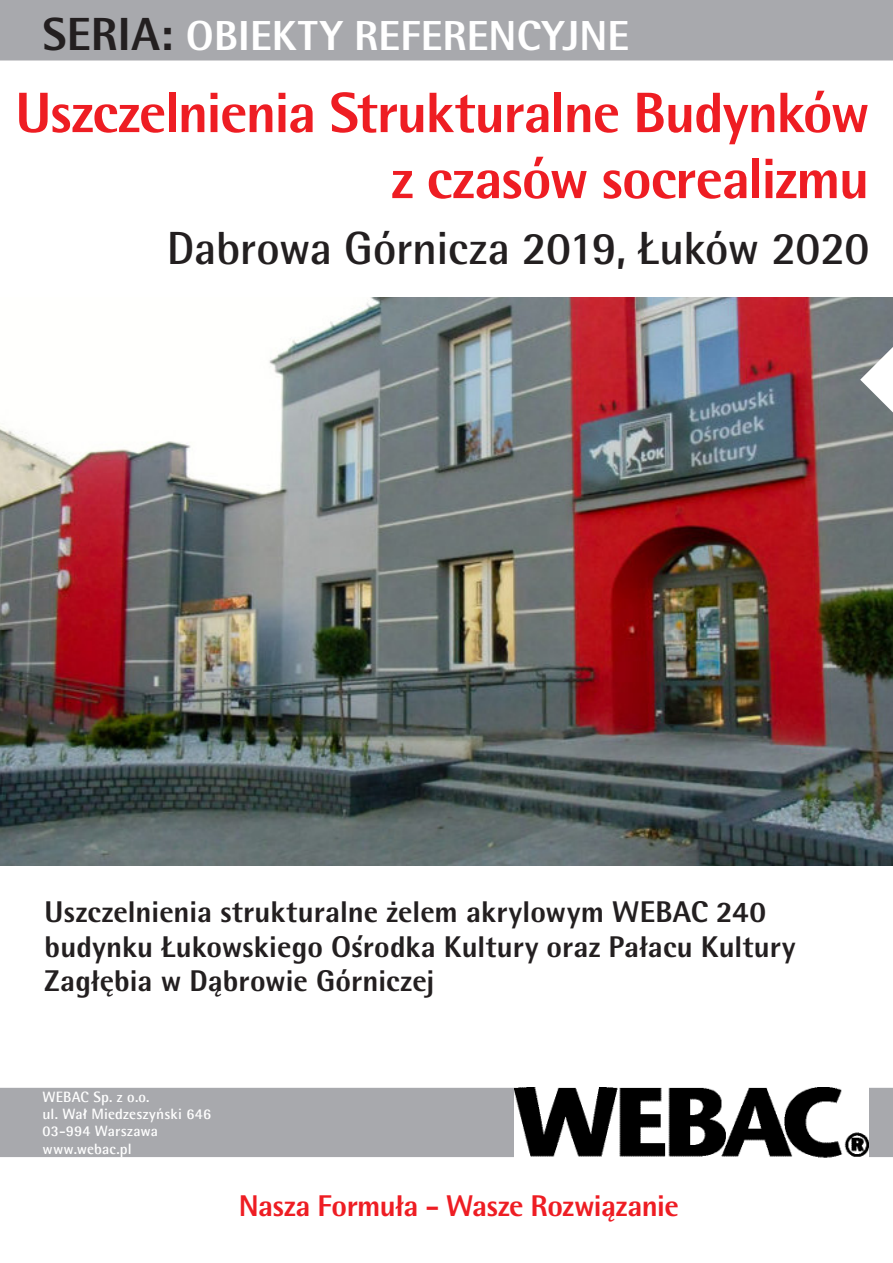
<style>
.page{position:relative;width:893px;height:1263px;background:#fff}
.page>*{position:absolute;margin:0;border:0;box-sizing:border-box;transform-origin:0 0}
.t1{font:800 57px "Rotis Semi Sans";letter-spacing:-.025em;color:#ee1d23}
.t2{font:700 46.5px "Rotis Semi Sans";letter-spacing:-.01em;color:#231f20}
.t3{font:800 42px "Rotis Semi Sans";letter-spacing:.005em;color:#fff}
.t4{font:800 30px/34.5px "Rotis Semi Sans";letter-spacing:.005em;color:#231f20}
.t5{font:800 30px "Rotis Semi Sans";letter-spacing:-.015em;color:#ee1d23}
.head_kasten{font:700 15px "Agfa Rotis Semisans";letter-spacing:.01em;color:#fff}
.s1{font-size:46.5px;color:#231f20}
</style>
<div class="page">
<div style="left:0;top:1087px;width:893px;height:70px;background:#a8a9ad"></div>
<img style="left:0;top:298px;width:893px;height:567px">
<svg style="left:860px;top:347px;width:33px;height:65px"></svg>
<img style="left:514px;top:1087px;width:355px;height:71px">
<div style="left:0;top:0;width:893px;height:61px;background:#a8a9ad"></div>
<p class="t3" style="left:43px;top:9px;width:588px"><span class="s1">SERIA:</span> OBIEKTY REFERENCYJNE</p>
<p class="t1" style="left:15px;top:77px;width:856px">Uszczelnienia Strukturalne Budynków</p>
<p class="t1" style="left:391px;top:143px;width:480px">z czasów socrealizmu</p>
<p class="t2" style="left:167px;top:220px;width:704px">Dabrowa Górnicza 2019, Łuków 2020</p>
<p class="t4" style="left:45px;top:894px;width:752px">Uszczelnienia strukturalne żelem akrylowym WEBAC 240 budynku Łukowskiego Ośrodka Kultury oraz Pałacu Kultury<br>Zagłębia w Dąbrowie Górniczej</p>
<p class="head_kasten" style="left:43px;top:1087px;width:109px">WEBAC Sp. z o.o.</p>
<p class="head_kasten" style="left:43px;top:1105px;width:170px">ul. Wał Miedzeszyński 646</p>
<p class="head_kasten" style="left:43px;top:1122px;width:117px">03-994 Warszawa</p>
<p class="head_kasten" style="left:43px;top:1139px;width:91px">www.webac.pl</p>
<p class="t5" style="left:239px;top:1186px;width:442px">Nasza Formuła - Wasze Rozwiązanie</p>
</div>
